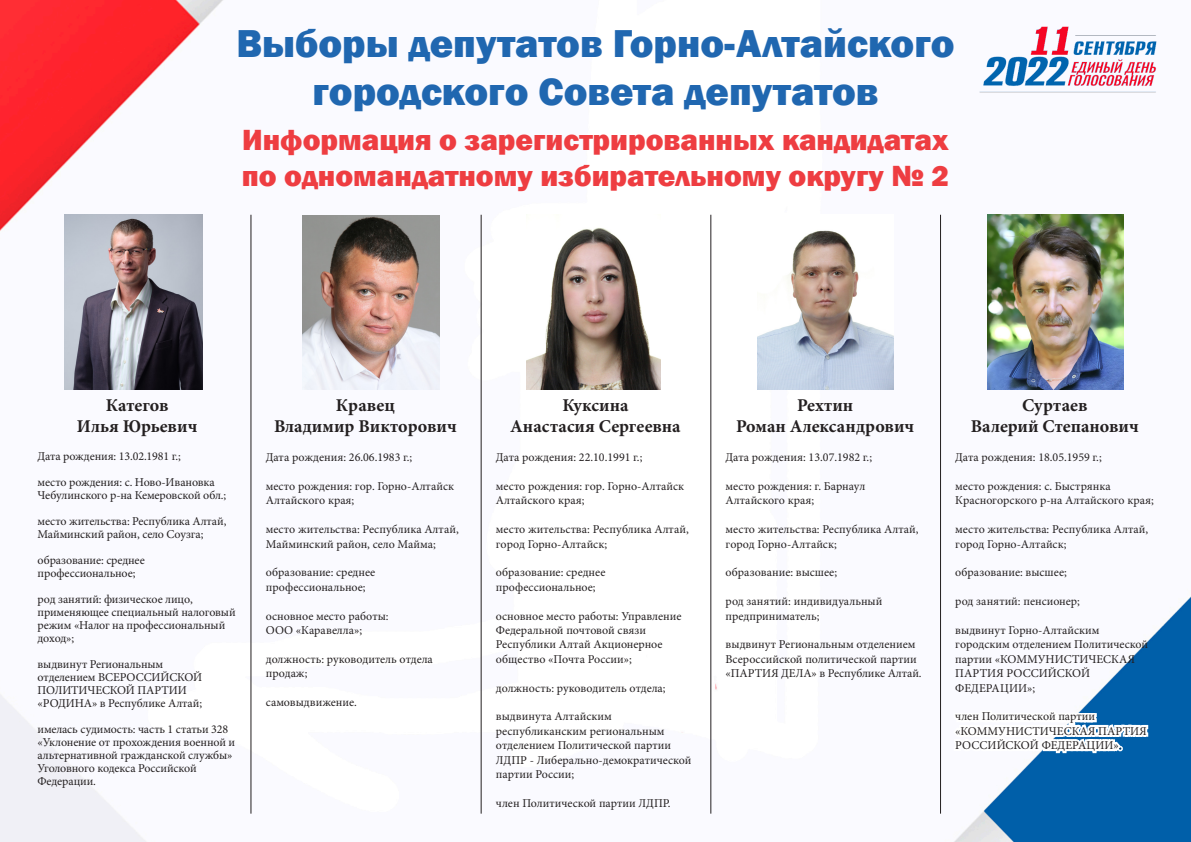
<style>
.page{position:relative;width:1191px;height:842px;background:#fff}
.page>*{position:absolute;margin:0;border:0;box-sizing:border-box;transform-origin:0 0}
.t1{font:800 40px "Franklin Gothic";color:#2067b0}
.t2{font:800 30px "Franklin Gothic";color:#ee3d41}
.t3{font:700 18px "Minion Pro";color:#231f20}
.t4{font:12px/14.4px "Minion Pro";color:#231f20}
</style>
<div class="page">
<img style="left:0;top:0;width:1191px;height:842px">
<img style="left:64px;top:215px;width:138px;height:175px">
<img style="left:302px;top:215px;width:137px;height:175px">
<img style="left:952px;top:5px;width:231px;height:110px">
<svg style="left:950px;top:405px;width:200px;height:437px"></svg>
<hr style="left:250px;top:215px;width:1px;height:599px;background:#231f20">
<hr style="left:480px;top:215px;width:1px;height:599px;background:#231f20">
<hr style="left:710px;top:215px;width:1px;height:599px;background:#231f20">
<hr style="left:940px;top:215px;width:1px;height:599px;background:#231f20">
<img style="left:527px;top:215px;width:134px;height:175px">
<img style="left:758px;top:215px;width:136px;height:175px">
<img style="left:987px;top:215px;width:136px;height:175px">
<p class="t1" style="left:236px;top:18px;width:720px">Выборы депутатов Горно-Алтайского</p>
<p class="t1" style="left:312px;top:66px;width:567px">городского Совета депутатов</p>
<p class="t2" style="left:242px;top:120px;width:708px">Информация о зарегистрированных кандидатах</p>
<p class="t2" style="left:242px;top:156px;width:708px">по одномандатному избирательному округу № 2</p>
<p class="t3" style="left:106px;top:392px;width:64px">Категов</p>
<p class="t3" style="left:77px;top:414px;width:122px">Илья Юрьевич</p>
<p class="t4" style="left:38px;top:449px;width:145px">Дата рождения: 13.02.1981 г.;</p>
<p class="t4" style="left:38px;top:475px;width:190px;line-height:13px">место рождения: с. Ново-Ивановка<br>Чебулинского р-на Кемеровской обл.;</p>
<p class="t4" style="left:38px;top:514px;width:190px;line-height:13px">место жительства: Республика Алтай,<br>Майминский район, село Соузга;</p>
<p class="t4" style="left:38px;top:553px;width:109px;line-height:13px">образование: среднее профессиональное;</p>
<p class="t4" style="left:38px;top:592px;width:200px;line-height:13px">род занятий: физическое лицо, применяющее специальный налоговый режим «Налог на профессиональный доход»;</p>
<p class="t4" style="left:38px;top:657px;width:166px;line-height:13px">выдвинут Региональным отделением ВСЕРОССИЙСКОЙ<br>ПОЛИТИЧЕСКОЙ ПАРТИИ «РОДИНА» в Республике Алтай;</p>
<p class="t4" style="left:38px;top:722px;width:199px;line-height:13px">имелась судимость: часть 1 статьи 328 «Уклонение от прохождения военной и альтернативной гражданской службы»<br>Уголовного кодекса Российской<br>Федерации.</p>
<p class="t3" style="left:336px;top:392px;width:61px">Кравец</p>
<p class="t3" style="left:274px;top:414px;width:184px">Владимир Викторович</p>
<p class="t4" style="left:266px;top:450px;width:148px">Дата рождения: 26.06.1983 г.;</p>
<p class="t4" style="left:266px;top:479px;width:190px">место рождения: гор. Горно-Алтайск<br>Алтайского края;</p>
<p class="t4" style="left:266px;top:522px;width:194px">место жительства: Республика Алтай,<br>Майминский район, село Майма;</p>
<p class="t4" style="left:266px;top:565px;width:111px">образование: среднее профессиональное;</p>
<p class="t4" style="left:266px;top:608px;width:124px">основное место работы:</p>
<p class="t4" style="left:266px;top:623px;width:98px">ООО «Каравелла»;</p>
<p class="t4" style="left:266px;top:652px;width:168px">должность: руководитель отдела продаж;</p>
<p class="t4" style="left:266px;top:695px;width:93px">самовыдвижение.</p>
<p class="t3" style="left:562px;top:392px;width:68px">Куксина</p>
<p class="t3" style="left:510px;top:414px;width:172px">Анастасия Сергеевна</p>
<p class="t4" style="left:496px;top:450px;width:148px">Дата рождения: 22.10.1991 г.;</p>
<p class="t4" style="left:496px;top:479px;width:190px">место рождения: гор. Горно-Алтайск<br>Алтайского края;</p>
<p class="t4" style="left:496px;top:522px;width:194px">место жительства: Республика Алтай, город Горно-Алтайск;</p>
<p class="t4" style="left:496px;top:565px;width:111px">образование: среднее профессиональное;</p>
<p class="t4" style="left:496px;top:608px;width:187px">основное место работы: Управление<br>Федеральной почтовой связи<br>Республики Алтай Акционерное общество «Почта России»;</p>
<p class="t4" style="left:496px;top:680px;width:171px">должность: руководитель отдела;</p>
<p class="t4" style="left:496px;top:709px;width:197px">выдвинута Алтайским республиканским региональным отделением Политической партии<br>ЛДПР - Либерально-демократической партии России;</p>
<p class="t4" style="left:496px;top:796px;width:176px">член Политической партии ЛДПР.</p>
<p class="t3" style="left:797px;top:392px;width:58px">Рехтин</p>
<p class="t3" style="left:736px;top:414px;width:180px">Роман Александрович</p>
<p class="t4" style="left:725px;top:450px;width:148px">Дата рождения: 13.07.1982 г.;</p>
<p class="t4" style="left:725px;top:479px;width:141px">место рождения: г. Барнаул<br>Алтайского края;</p>
<p class="t4" style="left:725px;top:522px;width:194px">место жительства: Республика Алтай, город Горно-Алтайск;</p>
<p class="t4" style="left:725px;top:565px;width:113px">образование: высшее;</p>
<p class="t4" style="left:725px;top:594px;width:158px">род занятий: индивидуальный предприниматель;</p>
<p class="t4" style="left:725px;top:637px;width:198px">выдвинут Региональным отделением<br>Всероссийской политической партии «ПАРТИЯ ДЕЛА» в Республике Алтай.</p>
<p class="t3" style="left:1022px;top:392px;width:67px">Суртаев</p>
<p class="t3" style="left:970px;top:414px;width:170px">Валерий Степанович</p>
<p class="t4" style="left:955px;top:450px;width:148px">Дата рождения: 18.05.1959 г.;</p>
<p class="t4" style="left:955px;top:479px;width:200px">место рождения: с. Быстрянка<br>Красногорского р-на Алтайского края;</p>
<p class="t4" style="left:955px;top:522px;width:194px">место жительства: Республика Алтай, город Горно-Алтайск;</p>
<p class="t4" style="left:955px;top:565px;width:113px">образование: высшее;</p>
<p class="t4" style="left:955px;top:594px;width:126px">род занятий: пенсионер;</p>
<p class="t4" style="left:955px;top:623px;width:194px">выдвинут Горно-Алтайским городским отделением Политической партии «КОММУНИСТИЧЕСКАЯ<br>ПАРТИЯ РОССИЙСКОЙ<br>ФЕДЕРАЦИИ»;</p>
<p class="t4" style="left:955px;top:709px;width:193px">член Политической партии «КОММУНИСТИЧЕСКАЯ ПАРТИЯ<br>РОССИЙСКОЙ ФЕДЕРАЦИИ».</p>
</div>
